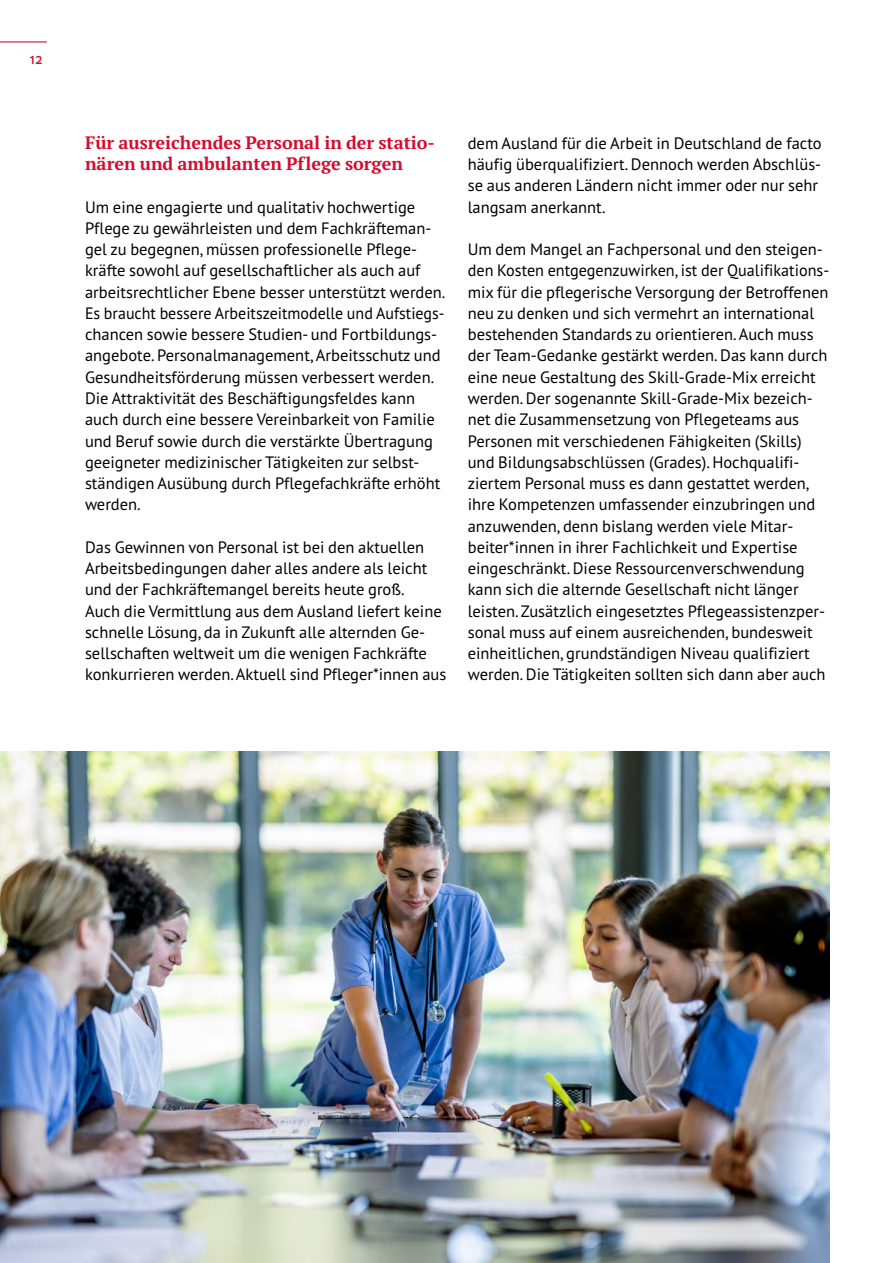
<style>
.page{position:relative;width:893px;height:1263px;background:#fff}
.page>*{position:absolute;margin:0;border:0;box-sizing:border-box;transform-origin:0 0}
.A4_Zwischenüberschrift_rot_12pt{font:700 18px/21.3px "PT Serif Pro";color:#d50c2f}
.A4_Fließtext_Flattersatz_11pt{font:16.5px/21.3px "PT Sans Pro";color:#000}
.t1{font:600 15px "PT Sans Pro";color:#d50c2f}
</style>
<div class="page">
<hr style="left:0;top:41px;width:47px;height:2px;background:#d50c2f">
<img style="left:0;top:751px;width:829px;height:512px">
<p class="t1" style="left:30px;top:49px;width:14px">12</p>
<p class="A4_Zwischenüberschrift_rot_12pt" style="left:85px;top:131px;width:352px">Für ausreichendes Personal in der statio&shy;nären und ambulanten Pflege sorgen</p>
<p class="A4_Fließtext_Flattersatz_11pt" style="left:85px;top:196px;width:362px">Um eine engagierte und qualitativ hochwertige Pflege zu gewährleisten und dem Fachkräfteman&shy;gel zu begegnen, müssen professionelle Pflege&shy;kräfte sowohl auf gesellschaftlicher als auch auf arbeitsrechtlicher Ebene besser unterstützt werden.<br>Es braucht bessere Arbeitszeitmodelle und Aufstiegs&shy;chancen sowie bessere Studien- und Fortbildungs&shy;angebote. Personalmanagement, Arbeitsschutz und Gesundheitsförderung müssen verbessert werden.<br>Die Attraktivität des Beschäftigungsfeldes kann auch durch eine bessere Vereinbarkeit von Familie und Beruf sowie durch die verstärkte Übertragung geeigneter medizinischer Tätigkeiten zur selbst&shy;ständigen Ausübung durch Pflegefachkräfte erhöht werden.</p>
<p class="A4_Fließtext_Flattersatz_11pt" style="left:85px;top:536px;width:363px">Das Gewinnen von Personal ist bei den aktuellen Arbeitsbedingungen daher alles andere als leicht und der Fachkräftemangel bereits heute groß.<br>Auch die Vermittlung aus dem Ausland liefert keine schnelle Lösung, da in Zukunft alle alternden Ge&shy;sellschaften weltweit um die wenigen Fachkräfte konkurrieren werden. Aktuell sind Pfleger*innen aus</p>
<p class="A4_Fließtext_Flattersatz_11pt" style="left:468px;top:132px;width:355px">dem Ausland für die Arbeit in Deutschland de facto häufig überqualifiziert. Dennoch werden Abschlüs&shy;se aus anderen Ländern nicht immer oder nur sehr langsam anerkannt.</p>
<p class="A4_Fließtext_Flattersatz_11pt" style="left:468px;top:238px;width:363px">Um dem Mangel an Fachpersonal und den steigen&shy;den Kosten entgegenzuwirken, ist der Qualifikations&shy;mix für die pflegerische Versorgung der Betroffenen neu zu denken und sich vermehrt an international bestehenden Standards zu orientieren. Auch muss der Team-Gedanke gestärkt werden. Das kann durch eine neue Gestaltung des Skill-Grade-Mix erreicht werden. Der sogenannte Skill-Grade-Mix bezeich&shy;net die Zusammensetzung von Pflegeteams aus Personen mit verschiedenen Fähigkeiten (Skills) und Bildungsabschlüssen (Grades). Hochqualifi&shy;ziertem Personal muss es dann gestattet werden, ihre Kompetenzen umfassender einzubringen und anzuwenden, denn bislang werden viele Mitar&shy;beiter*innen in ihrer Fachlichkeit und Expertise eingeschränkt. Diese Ressourcenverschwendung kann sich die alternde Gesellschaft nicht länger leisten. Zusätzlich eingesetztes Pflegeassistenzper&shy;sonal muss auf einem ausreichenden, bundesweit einheitlichen, grundständigen Niveau qualifiziert werden. Die Tätigkeiten sollten sich dann aber auch</p>
</div>
